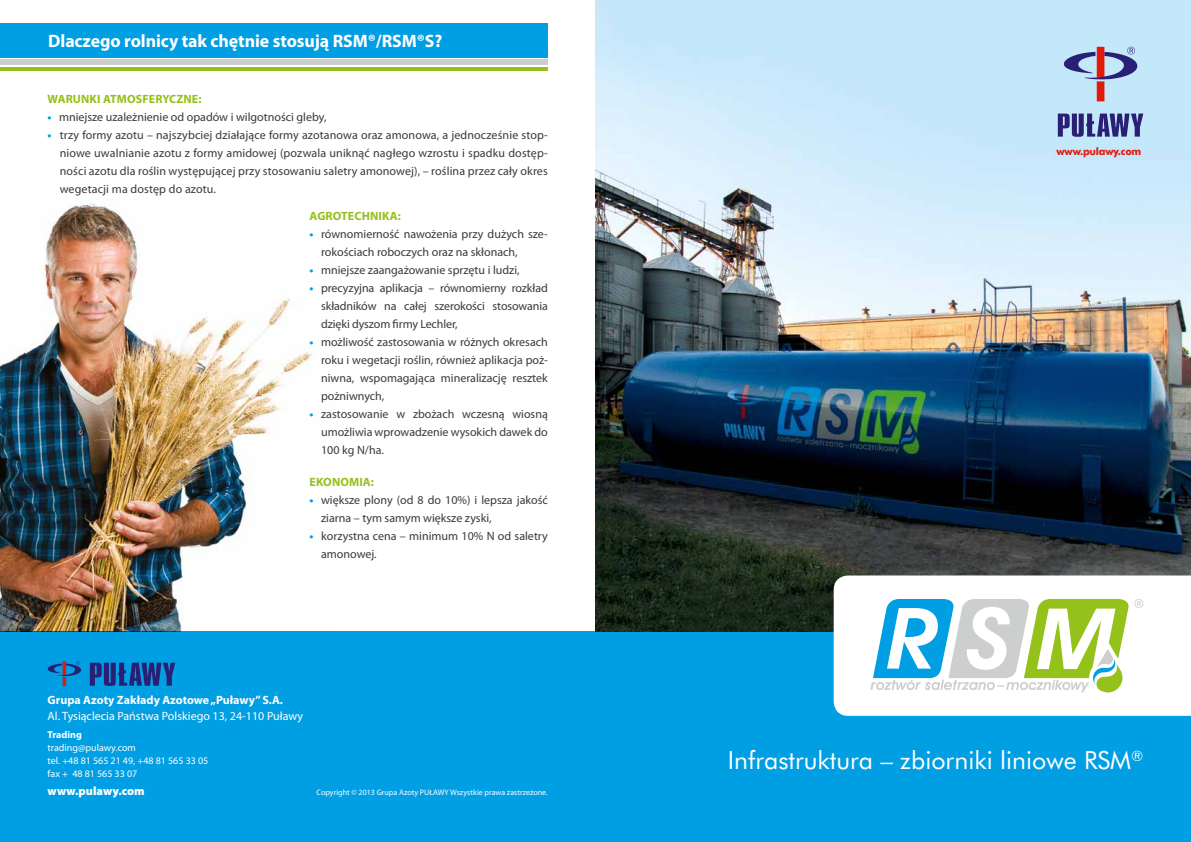
<style>
.page{position:relative;width:1191px;height:842px;background:#fff}
.page>*{position:absolute;margin:0;border:0;box-sizing:border-box;transform-origin:0 0}
.t1{font:25px "Futura PL";color:#fff}
.t2{font:700 18px "Myriad Pro";letter-spacing:-.005em;color:#fff}
.t3{font:12px/18px "Myriad Pro";color:#3a3a39;text-align:justify}
.t4{font:12px "Myriad Pro";color:#fff}
.t5{font:700 12px "Myriad Pro";letter-spacing:.01em;color:#94c11a}
.t6{font:700 12px "Myriad Pro";color:#fff}
.t7{font:900 12px "Myriad Pro";color:#fff}
.t8{font:700 10.3px "Futura EU";letter-spacing:-.02em;color:#e4190a}
.t9{font:10px/13px "Myriad Pro";color:#fff}
.t10{font:700 10px "Myriad Pro";color:#fff}
.t11{font:8px "Myriad Pro";color:#fff}
.s1{font-weight:700;color:#009ee3}
</style>
<div class="page">
<div style="left:595px;top:631px;width:596px;height:211px;background:#009ee3"></div>
<div style="left:0;top:631px;width:595px;height:211px;background:#009ee3"></div>
<img style="left:0;top:203px;width:312px;height:428px">
<img style="left:595px;top:0;width:596px;height:631px">
<div style="left:833px;top:575px;width:358px;height:141px;background:#fff"></div>
<svg style="left:870px;top:599px;width:273px;height:93px"></svg>
<svg style="left:1057px;top:114px;width:86px;height:23px;background:#636ba7"></svg>
<svg style="left:1046px;top:47px;width:101px;height:54px;background:#b0bed7"></svg>
<div style="left:0;top:23px;width:548px;height:34px;background:#009ee3"></div>
<div style="left:0;top:59px;width:548px;height:6px;background:#cdcece"></div>
<hr style="left:0;top:67px;width:548px;height:3px;background:#94c11a">
<svg style="left:47px;top:661px;width:128px;height:25px"></svg>
<h2 class="t2" style="left:48px;top:31px;width:395px">Dlaczego rolnicy tak chętnie stosują RSM®/RSM®S?</h2>
<p class="t5" style="left:48px;top:92px;width:155px">WARUNKI ATMOSFERYCZNE:</p>
<p class="t3" style="left:48px;top:108px;width:280px"><span class="s1">•</span> mniejsze uzależnienie od opadów i wilgotności gleby,</p>
<p class="t3" style="left:60px;top:126px;width:489px;text-indent:-12px"><span class="s1">•</span> trzy formy azotu – najszybciej działające formy azotanowa oraz amonowa, a jednocześnie stop&shy;niowe uwalnianie azotu z formy amidowej (pozwala uniknąć nagłego wzrostu i spadku dostęp&shy;ności azotu dla roślin występującej przy stosowaniu saletry amonowej), – roślina przez cały okres wegetacji ma dostęp do azotu.</p>
<p class="t5" style="left:310px;top:209px;width:93px">AGROTECHNIKA:</p>
<p class="t3" style="left:321px;top:225px;width:228px;text-indent:-11px"><span class="s1">•</span> równomierność nawożenia przy dużych sze&shy;rokościach roboczych oraz na skłonach,</p>
<p class="t3" style="left:310px;top:261px;width:212px"><span class="s1">•</span> mniejsze zaangażowanie sprzętu i ludzi,</p>
<p class="t3" style="left:321px;top:279px;width:228px;text-indent:-11px"><span class="s1">•</span> precyzyjna aplikacja – równomierny rozkład składników na całej szerokości stosowania dzięki dyszom firmy Lechler,</p>
<p class="t3" style="left:321px;top:333px;width:228px;text-indent:-11px"><span class="s1">•</span> możliwość zastosowania w różnych okresach roku i wegetacji roślin, również aplikacja poż&shy;niwna, wspomagająca mineralizację resztek pożniwnych,</p>
<p class="t3" style="left:321px;top:405px;width:228px;text-indent:-11px"><span class="s1">•</span> zastosowanie w zbożach wczesną wiosną umożliwia wprowadzenie wysokich dawek do 100 kg N/ha.</p>
<p class="t5" style="left:310px;top:475px;width:66px">EKONOMIA:</p>
<p class="t3" style="left:321px;top:491px;width:228px;text-indent:-11px"><span class="s1">•</span> większe plony (od 8 do 10%) i lepsza jakość ziarna – tym samym większe zyski,</p>
<p class="t3" style="left:321px;top:527px;width:228px;text-indent:-11px"><span class="s1">•</span> korzystna cena – minimum 10% N od saletry amonowej.</p>
<p class="t6" style="left:48px;top:693px;width:237px">Grupa Azoty Zakłady Azotowe „Puławy” S.A.</p>
<p class="t4" style="left:48px;top:710px;width:257px">Al. Tysiąclecia Państwa Polskiego 13, 24-110 Puławy</p>
<p class="t10" style="left:48px;top:729px;width:36px">Trading</p>
<p class="t9" style="left:48px;top:741px;width:162px">trading@pulawy.com<br>tel. +48 81 565 21 49, +48 81 565 33 05 fax + 48 81 565 33 07</p>
<p class="t7" style="left:48px;top:784px;width:98px">www.pulawy.com</p>
<p class="t11" style="left:316px;top:788px;width:233px">Copyright © 2013 Grupa Azoty PUŁAWY Wszystkie prawa zastrzeżone.</p>
<p class="t8" style="left:1056px;top:145px;width:86px">www.pulawy.com</p>
<h1 class="t1" style="left:727px;top:745px;width:417px">Infrastruktura – zbiorniki liniowe RSM<sup>®</sup></h1>
</div>
